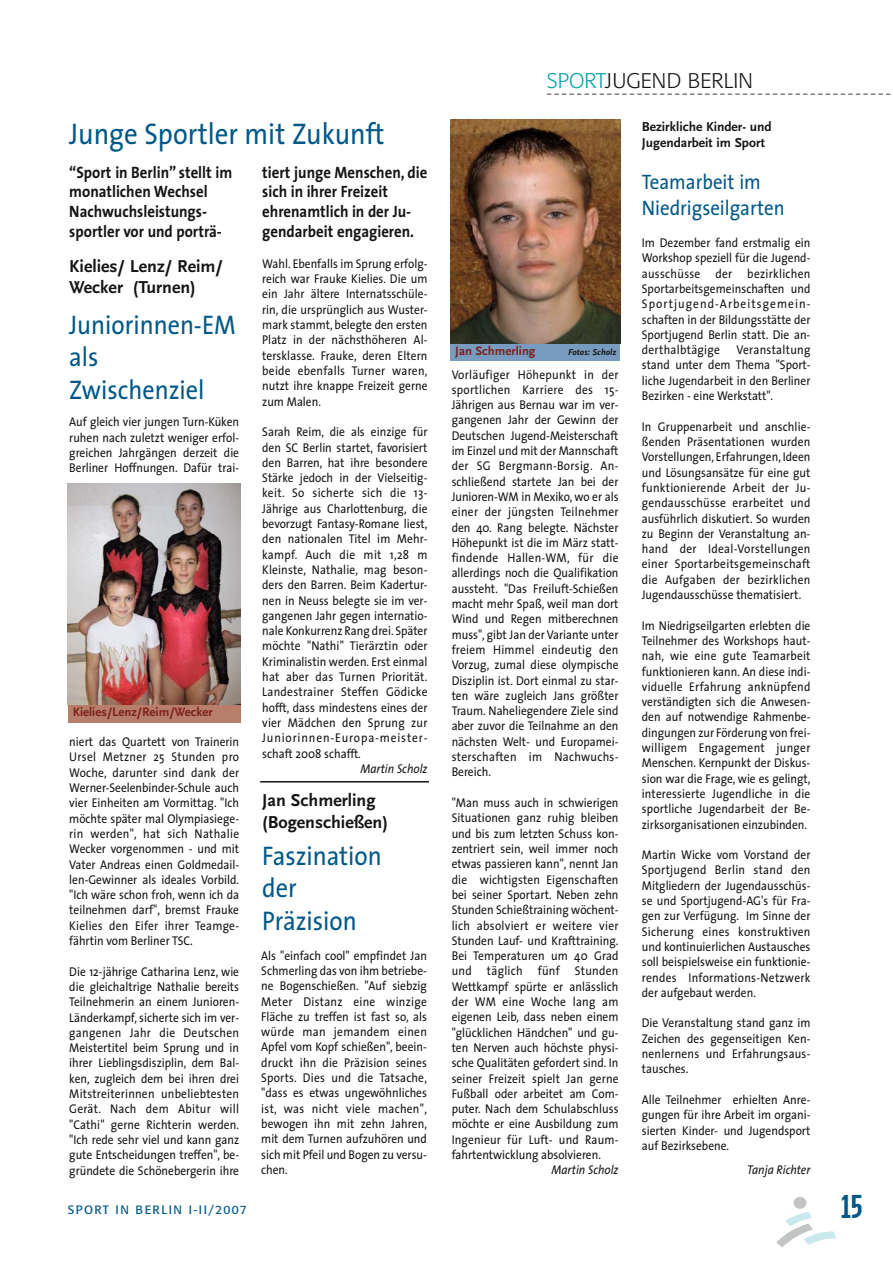
<style>
.page{position:relative;width:893px;height:1263px;background:#fff}
.page>*{position:absolute;margin:0;border:0;box-sizing:border-box;transform-origin:0 0}
.t1{font:700 33px "Garage Gothic";color:#005888}
.t2{font:30px "The Sans";color:#005888;scale:.9 1}
.t3{font:27px/32.4px "The Sans";color:#005888;scale:.9 1}
.t4{font:21px/25.5px "The Sans";color:#005888;scale:.9 1}
.t5{font:300 21px "Formata";color:#131413}
.t6{font:700 18px/21.6px "Scala Sans";color:#131413}
.t7{font:700 16.5px/19.8px "The Sans";color:#131413;scale:.9 1}
.t8{font:700 13.5px/16.5px "Scala Sans";color:#131413}
.t9{font:12.75px/15.3px "The Sans";color:#131413;text-align:justify;scale:.9 1}
.t10{font:12.75px "The Sans";letter-spacing:.025em;color:#131413;scale:.9 1}
.t11{font:12.75px "The Sans";letter-spacing:.02em;color:#131413;scale:.9 1}
.t12{font:700 12.75px "Scala Sans";color:#7d201c}
.t13{font:italic 12.75px "The Sans";color:#131413;scale:.9 1}
.t14{font:12.75px "The Sans";letter-spacing:.075em;color:#131413;scale:.9 1}
.t15{font:12px "Formata";letter-spacing:.115em;color:#005888}
.t16{font:italic 700 9px "Scala Sans";color:#131413}
.s1{font-style:italic}
.s2{color:#00a0ab}
</style>
<div class="page">
<svg style="left:547px;top:93px;width:344px;height:2px"></svg>
<div style="left:794px;top:1197px;width:12px;height:12px;background:#c3c4c4;border-radius:50%"></div>
<svg style="left:776px;top:1211px;width:60px;height:36px"></svg>
<div style="left:68px;top:704px;width:173px;height:19px;background:#b77e6c"></div>
<div style="left:450px;top:337px;width:170px;height:24px;background:#789cbf"></div>
<img style="left:68px;top:483px;width:173px;height:221px">
<img style="left:450px;top:119px;width:170px;height:224px">
<hr style="left:260px;top:781px;width:169px;height:1px;background:#131413">
<h2 class="t2" style="left:69px;top:122px;width:352px">Junge Sportler mit Zukunft</h2>
<p class="t7" style="left:69px;top:163px;width:183px">“Sport in Berlin” stellt im monatlichen Wechsel<br>Nachwuchsleistungs&shy;sportler vor und porträ-</p>
<p class="t7" style="left:262px;top:163px;width:185px">tiert junge Menschen, die sich in ihrer Freizeit ehrenamtlich in der Ju&shy;gendarbeit engagieren.</p>
<p class="t9" style="left:262px;top:257px;width:185px">Wahl. Ebenfalls im Sprung erfolg&shy;reich war Frauke Kielies. Die um ein Jahr ältere Internatsschüle&shy;rin, die ursprünglich aus Wuster&shy;mark stammt, belegte den ersten Platz in der nächsthöheren Al&shy;tersklasse. Frauke, deren Eltern beide ebenfalls Turner waren, nutzt ihre knappe Freizeit gerne zum Malen.</p>
<p class="t9" style="left:262px;top:425px;width:185px">Sarah Reim, die als einzige für</p>
<p class="t9" style="left:262px;top:441px;width:185px">den SC Berlin startet, favorisiert</p>
<p class="t9" style="left:262px;top:456px;width:185px">den Barren, hat ihre besondere</p>
<p class="t9" style="left:262px;top:471px;width:185px">Stärke jedoch in der Vielseitig-</p>
<p class="t10" style="left:262px;top:488px;width:185px">keit. So sicherte sich die 13-</p>
<p class="t9" style="left:262px;top:502px;width:185px">Jährige aus Charlottenburg, die</p>
<p class="t9" style="left:262px;top:517px;width:185px">bevorzugt Fantasy-Romane liest,</p>
<p class="t9" style="left:262px;top:533px;width:185px">den nationalen Titel im Mehr-</p>
<p class="t10" style="left:262px;top:549px;width:185px">kampf. Auch die mit 1,28 m</p>
<p class="t9" style="left:262px;top:563px;width:185px">Kleinste, Nathalie, mag beson-</p>
<p class="t9" style="left:262px;top:578px;width:185px">ders den Barren. Beim Kadertur-</p>
<p class="t9" style="left:262px;top:594px;width:185px">nen in Neuss belegte sie im ver-</p>
<p class="t9" style="left:262px;top:609px;width:185px">gangenen Jahr gegen internatio-</p>
<p class="t9" style="left:262px;top:624px;width:185px">nale Konkurrenz Rang drei. Später</p>
<p class="t9" style="left:262px;top:640px;width:185px">möchte "Nathi" Tierärztin oder</p>
<p class="t9" style="left:262px;top:655px;width:185px">Kriminalistin werden. Erst einmal</p>
<p class="t11" style="left:262px;top:672px;width:185px">hat aber das Turnen Priorität.</p>
<p class="t10" style="left:262px;top:687px;width:185px">Landestrainer Steffen Gödicke</p>
<p class="t9" style="left:262px;top:701px;width:185px">hofft, dass mindestens eines der</p>
<p class="t11" style="left:262px;top:718px;width:185px">vier Mädchen den Sprung zur</p>
<p class="t14" style="left:262px;top:733px;width:185px">Juniorinnen-Europa-meister-</p>
<p class="t9" style="left:262px;top:747px;width:111px">schaft 2008 schafft<span class="s1">.</span></p>
<p class="t13" style="left:360px;top:763px;width:76px">Martin Scholz</p>
<h3 class="t6" style="left:69px;top:256px;width:155px">Kielies/ Lenz/ Reim/<br>Wecker (Turnen)</h3>
<h3 class="t3" style="left:69px;top:311px;width:186px">Juniorinnen-EM als<br>Zwischenziel</h3>
<p class="t9" style="left:69px;top:416px;width:190px">Auf gleich vier jungen Turn-Küken ruhen nach zuletzt weniger erfol&shy;greichen Jahrgängen derzeit die Berliner Hoffnungen. Dafür trai-</p>
<p class="t12" style="left:73px;top:706px;width:141px">Kielies/Lenz/Reim/Wecker</p>
<p class="t9" style="left:69px;top:735px;width:190px">niert das Quartett von Trainerin Ursel Metzner 25 Stunden pro Woche, darunter sind dank der Werner-Seelenbinder-Schule auch vier Einheiten am Vormittag. "Ich möchte später mal Olympiasiege&shy;rin werden", hat sich Nathalie Wecker vorgenommen - und mit Vater Andreas einen Goldmedail&shy;len-Gewinner als ideales Vorbild. "Ich wäre schon froh, wenn ich da teilnehmen darf", bremst Frauke Kielies den Eifer ihrer Teamge&shy;fährtin vom Berliner TSC.</p>
<p class="t9" style="left:69px;top:965px;width:190px">Die 12-jährige Catharina Lenz, wie die gleichaltrige Nathalie bereits Teilnehmerin an einem Junioren-Länderkampf, sicherte sich im ver&shy;gangenen Jahr die Deutschen Meistertitel beim Sprung und in ihrer Lieblingsdisziplin, dem Bal&shy;ken, zugleich dem bei ihren drei Mitstreiterinnen unbeliebtesten Gerät. Nach dem Abitur will "Cathi" gerne Richterin werden. "Ich rede sehr viel und kann ganz gute Entscheidungen treffen", be&shy;gründete die Schönebergerin ihre</p>
<h3 class="t6" style="left:262px;top:791px;width:127px">Jan Schmerling (Bogenschießen)</h3>
<h3 class="t3" style="left:262px;top:842px;width:134px">Faszination der<br>Präzision</h3>
<p class="t9" style="left:261px;top:949px;width:186px">Als "einfach cool" empfindet Jan Schmerling das von ihm betriebe&shy;ne Bogenschießen. "Auf siebzig Meter Distanz eine winzige Fläche zu treffen ist fast so, als würde man jemandem einen Apfel vom Kopf schießen", beein&shy;druckt ihn die Präzision seines Sports. Dies und die Tatsache, "dass es etwas ungewöhnliches ist, was nicht viele machen", bewogen ihn mit zehn Jahren, mit dem Turnen aufzuhören und sich mit Pfeil und Bogen zu versu&shy;chen.</p>
<p class="t15" style="left:68px;top:1204px;width:180px">SPORT IN BERLIN I-II/2007</p>
<h3 class="t5" style="left:547px;top:72px;width:208px"><span class="s2">SPORT</span>JUGEND BERLIN</h3>
<p class="t12" style="left:455px;top:345px;width:82px">Jan Schmerling</p>
<p class="t16" style="left:568px;top:347px;width:50px">Fotos: Scholz</p>
<p class="t9" style="left:452px;top:368px;width:187px">Vorläufiger Höhepunkt in der sportlichen Karriere des 15- Jährigen aus Bernau war im ver&shy;gangenen Jahr der Gewinn der Deutschen Jugend-Meisterschaft im Einzel und mit der Mannschaft der SG Bergmann-Borsig. An&shy;schließend startete Jan bei der Junioren-WM in Mexiko, wo er als einer der jüngsten Teilnehmer den 40. Rang belegte. Nächster Höhepunkt ist die im März statt&shy;findende Hallen-WM, für die allerdings noch die Qualifikation aussteht. "Das Freiluft-Schießen macht mehr Spaß, weil man dort Wind und Regen mitberechnen muss", gibt Jan der Variante unter freiem Himmel eindeutig den Vorzug, zumal diese olympische Disziplin ist. Dort einmal zu star&shy;ten wäre zugleich Jans größter Traum. Naheliegendere Ziele sind aber zuvor die Teilnahme an den nächsten Welt- und Europamei&shy;sterschaften im Nachwuchs-Bereich.</p>
<p class="t9" style="left:452px;top:796px;width:187px">"Man muss auch in schwierigen Situationen ganz ruhig bleiben und bis zum letzten Schuss kon&shy;zentriert sein, weil immer noch etwas passieren kann", nennt Jan die wichtigsten Eigenschaften bei seiner Sportart. Neben zehn Stunden Schießtraining wöchent&shy;lich absolviert er weitere vier Stunden Lauf- und Krafttraining.<br>Bei Temperaturen um 40 Grad und täglich fünf Stunden Wettkampf spürte er anlässlich der WM eine Woche lang am eigenen Leib, dass neben einem "glücklichen Händchen" und gu&shy;ten Nerven auch höchste physi&shy;sche Qualitäten gefordert sind. In seiner Freizeit spielt Jan gerne Fußball oder arbeitet am Com&shy;puter. Nach dem Schulabschluss möchte er eine Ausbildung zum Ingenieur für Luft- und Raum&shy;fahrtentwicklung absolvieren.</p>
<p class="t13" style="left:551px;top:1165px;width:76px">Martin Scholz</p>
<p class="t8" style="left:642px;top:119px;width:131px">Bezirkliche Kinder- und<br>Jugendarbeit im Sport</p>
<h3 class="t4" style="left:642px;top:171px;width:160px">Teamarbeit im<br>Niedrigseilgarten</h3>
<p class="t9" style="left:642px;top:236px;width:189px">Im Dezember fand erstmalig ein Workshop speziell für die Jugend&shy;ausschüsse der bezirklichen Sportarbeitsgemeinschaften und Sportjugend-Arbeitsgemein&shy;schaften in der Bildungsstätte der Sportjugend Berlin statt. Die an&shy;derthalbtägige</p>
<p class="t9" style="left:642px;top:343px;width:189px;text-indent:95px">Veranstaltung stand unter dem Thema "Sport&shy;liche Jugendarbeit in den Berliner Bezirken - eine Werkstatt".</p>
<p class="t9" style="left:642px;top:420px;width:189px">In Gruppenarbeit und anschlie&shy;ßenden Präsentationen wurden Vorstellungen, Erfahrungen, Ideen und Lösungsansätze für eine gut funktionierende Arbeit der Ju&shy;gendausschüsse erarbeitet und ausführlich diskutiert. So wurden zu Beginn der Veranstaltung an&shy;hand der Ideal-Vorstellungen einer Sportarbeitsgemeinschaft die Aufgaben der bezirklichen Jugendausschüsse thematisiert.</p>
<p class="t9" style="left:642px;top:619px;width:189px">Im Niedrigseilgarten erlebten die Teilnehmer des Workshops haut&shy;nah, wie eine gute Teamarbeit funktionieren kann. An diese indi&shy;viduelle Erfahrung anknüpfend verständigten sich die Anwesen&shy;den auf notwendige Rahmenbe&shy;dingungen zur Förderung von frei&shy;willigem Engagement junger Menschen. Kernpunkt der Diskus&shy;sion war die Frage, wie es gelingt, interessierte Jugendliche in die sportliche Jugendarbeit der Be&shy;zirksorganisationen einzubinden.</p>
<p class="t9" style="left:642px;top:848px;width:189px">Martin Wicke vom Vorstand der Sportjugend Berlin stand den Mitgliedern der Jugendausschüs&shy;se und Sportjugend-AG's für Fra&shy;gen zur Verfügung. Im Sinne der Sicherung eines konstruktiven und kontinuierlichen Austausches soll beispielsweise ein funktionie&shy;rendes Informations-Netzwerk der aufgebaut werden.</p>
<p class="t9" style="left:642px;top:1017px;width:189px">Die Veranstaltung stand ganz im Zeichen des gegenseitigen Ken&shy;nenlernens und Erfahrungsaus&shy;tausches.</p>
<p class="t9" style="left:642px;top:1093px;width:189px">Alle Teilnehmer erhielten Anre&shy;gungen für ihre Arbeit im organi&shy;sierten Kinder- und Jugendsport auf Bezirksebene.</p>
<p class="t13" style="left:747px;top:1164px;width:72px">Tanja Richter</p>
<h1 class="t1" style="left:841px;top:1187px;width:23px">15</h1>
</div>
